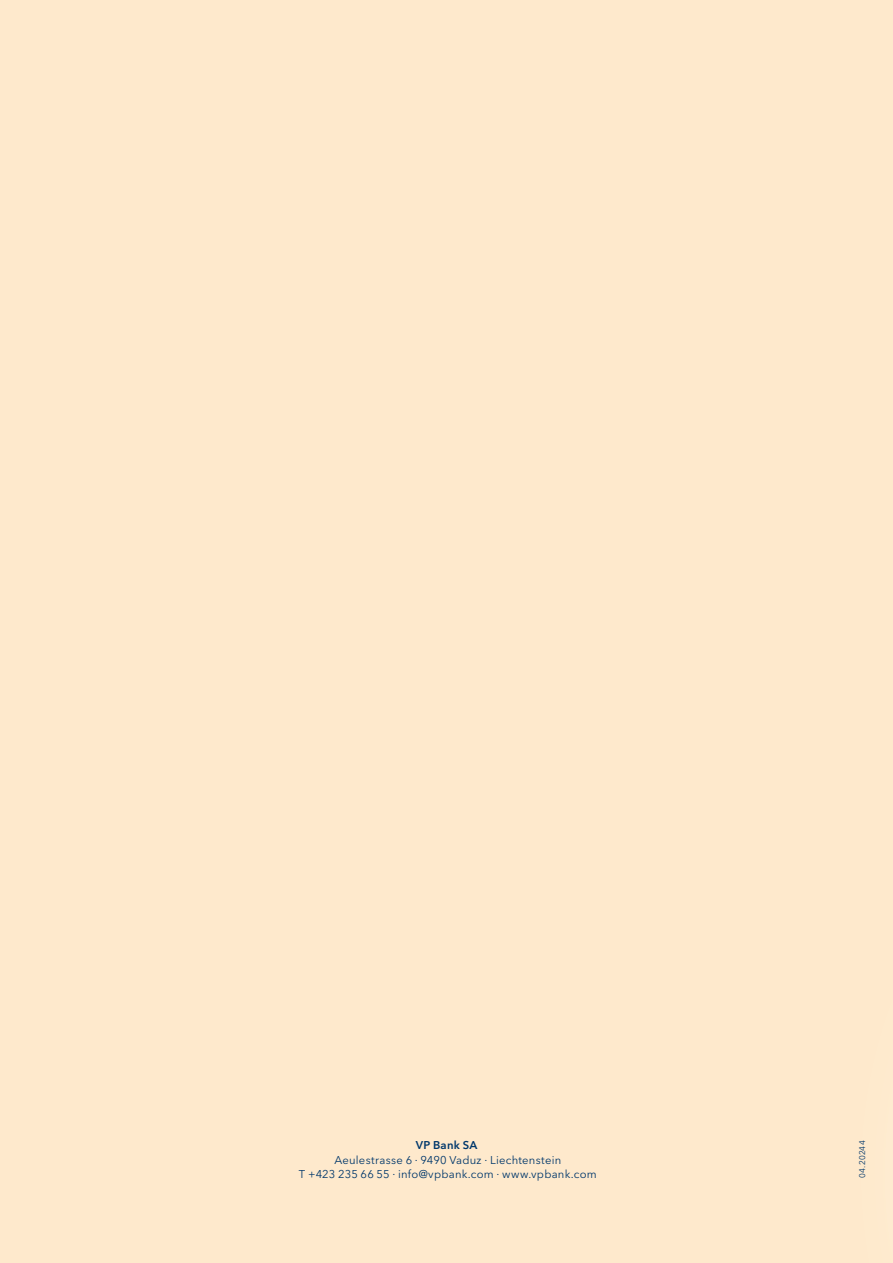
<style>
.page{position:relative;width:893px;height:1263px;background:#fee9cc}
.page>*{position:absolute;margin:0;border:0;box-sizing:border-box;transform-origin:0 0}
.t1{font:11.25px/14.2px "Avenir Next World";letter-spacing:.02em;color:#00376b;text-align:center}
.t2{font:600 11.25px "Avenir Next World";letter-spacing:.025em;color:#00376b}
.t3{font:8.25px "Avenir Next World";letter-spacing:.025em;color:#00376b}
</style>
<div class="page">
<p class="t2" style="left:416px;top:1139px;width:63px">VP Bank SA</p>
<p class="t1" style="left:299px;top:1153px;width:299px">Aeulestrasse 6 · 9490 Vaduz · Liechtenstein<br>T +423 235 66 55 · info@vpbank.com · www.vpbank.com</p>
<p class="t3" style="left:856px;top:1178px;width:39px;rotate:-90deg">04.20244</p>
</div>
